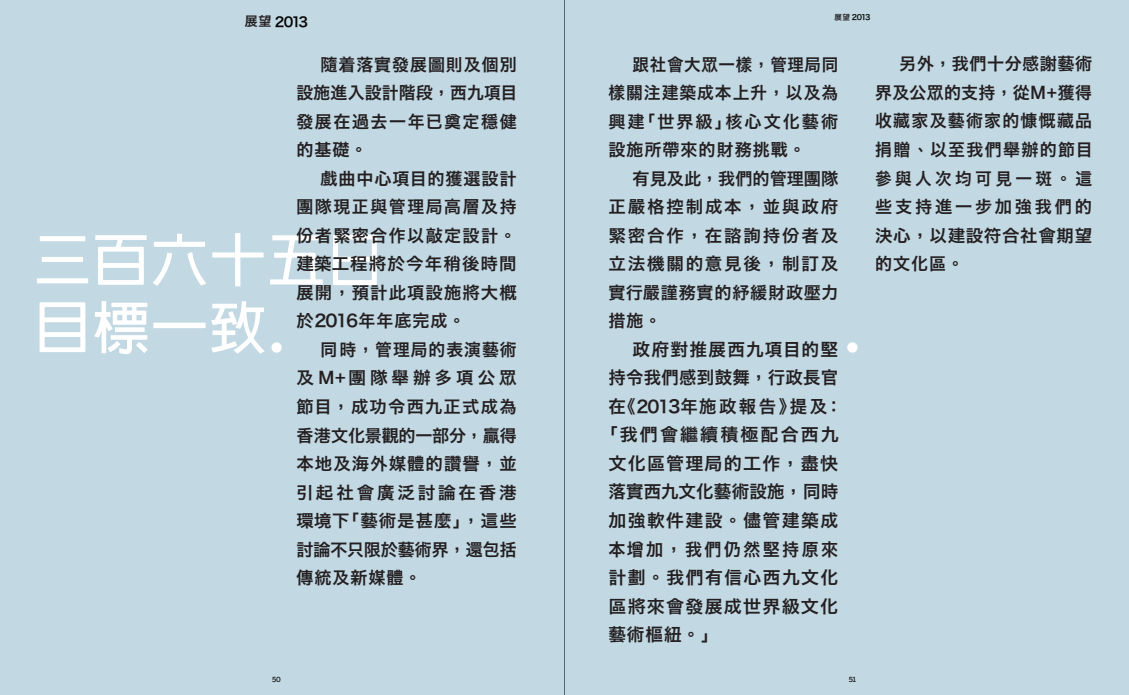
<style>
.page{position:relative;width:1129px;height:695px;background:#fff}
.page>*{position:absolute;margin:0;border:0;box-sizing:border-box;transform-origin:0 0}
.t1{font:700 57px/67.5px "New Gothic";letter-spacing:.025em;color:#fff}
.t2{font:17.5px "Hira Kaku Pro W6";letter-spacing:.07em;color:#231f20}
.t3{font:17.5px "Hira Kaku Pro W6";letter-spacing:.14em;color:#231f20}
.t4{font:17.5px "Hira Kaku Pro W6";letter-spacing:.02em;color:#231f20}
.t5{font:17.5px "Hira Kaku Pro W6";letter-spacing:.01em;color:#231f20}
.t6{font:17.5px "Hira Kaku Pro W6";letter-spacing:.115em;color:#231f20}
.t7{font:17px/28.5px "Hira Kaku Pro W6";letter-spacing:.06em;color:#231f20;text-align:justify}
.t8{font:13.5px "Hira Kaku Pro W6";color:#040503}
.t9{font:7.5px "Hira Kaku Pro W6";letter-spacing:-.095em;color:#040503}
.t10{font:500 7px "Benton Sans";color:#231f20}
.s1{font-size:13px;color:#231f20}
.s2{color:#231f20}
.s3{font-family:"M Hei HK";font-weight:800}
.s4{font-family:"Benton Sans";font-weight:500;font-size:18px}
.s5{font-size:17px}
</style>
<div class="page">
<div style="left:0;top:0;width:1128px;height:694px;background:#c2d8e3"></div>
<hr style="left:564px;top:0;width:1px;height:694px;background:#787677">
<div style="left:271px;top:342px;width:11px;height:10px;background:#fff;border-radius:50%"></div>
<div style="left:847px;top:342px;width:10px;height:10px;background:#fff;border-radius:50%"></div>
<p class="t8" style="left:245px;top:10px;width:65px"><span class="s1">展望</span> 2013</p>
<p class="t9" style="left:834px;top:10px;width:37px"><span class="s2">展望</span> 2013</p>
<p class="t7" style="left:296px;top:49px;width:222px;text-indent:24px">隨着落實發展圖則及個別設施進入設計階段<span class="s3">，</span>西九項目發展在過去一年已奠定穩健的基礎<span class="s3">。</span></p>
<p class="t7" style="left:296px;top:163px;width:222px;text-indent:24px">戲曲中心項目的獲選設計團隊現正與管理局高層及持份者緊密合作以敲定設計<span class="s3">。</span>建築工程將於今年稍後時間展開<span class="s3">，</span>預計此項設施將大槪於2016年年底完成<span class="s3">。</span></p>
<p class="t7" style="left:296px;top:334px;width:222px;text-indent:24px">同時<span class="s3">，</span>管理局的表演藝術及<span class="s4">M+</span>團隊舉辦多項公眾節目<span class="s3">，</span>成功令西九正式成為香港文化景觀的一部分<span class="s3">，</span>贏得本地及海外媒體的讚譽<span class="s3">，</span>並引起社會廣泛討論在香港環境下「藝術是甚麼」<span class="s3">，</span>這些討論不只限於藝術界<span class="s3">，</span>還包括傳統及新媒體<span class="s3">。</span></p>
<h1 class="t1" style="left:34px;top:226px;width:351px">三百六十五日目標一致</h1>
<p class="t7" style="left:608px;top:49px;width:231px;text-indent:24px">跟社會大眾一樣<span class="s3">，</span>管理局同樣關注建築成本上升<span class="s3">，</span>以及為興建「世界級」核心文化藝術設施所帶來的財務挑戰<span class="s3">。</span></p>
<p class="t7" style="left:608px;top:163px;width:231px;text-indent:24px">有見及此<span class="s3">，</span>我們的管理團隊正嚴格控制成本<span class="s3">，</span>並與政府緊密合作<span class="s3">，</span>在諮詢持份者及立法機關的意見後<span class="s3">，</span>制訂及實行嚴謹務實的紓緩財政壓力措施<span class="s3">。</span></p>
<p class="t2" style="left:632px;top:333px;width:207px">政府對推展西九項目的堅</p>
<p class="t4" style="left:608px;top:362px;width:231px">持令我們感到鼓舞<span class="s3">，</span>行政長官</p>
<p class="t3" style="left:608px;top:390px;width:235px">在《<span class="s5">201</span>3年施政報告》提及：</p>
<p class="t6" style="left:599px;top:419px;width:240px">「我們會繼續積極配合西九</p>
<p class="t2" style="left:608px;top:447px;width:231px">文化區管理局的工作<span class="s3">，</span>盡快</p>
<p class="t5" style="left:608px;top:476px;width:231px">落實西九文化藝術設施<span class="s3">，</span>同時</p>
<p class="t2" style="left:608px;top:504px;width:231px">加強軟件建設<span class="s3">。</span>儘管建築成</p>
<p class="t3" style="left:608px;top:533px;width:231px">本增加<span class="s3">，</span>我們仍然堅持原來</p>
<p class="t2" style="left:608px;top:561px;width:231px">計劃<span class="s3">。</span>我們有信心西九文化</p>
<p class="t2" style="left:608px;top:590px;width:231px">區將來會發展成世界級文化</p>
<p class="t2" style="left:608px;top:618px;width:112px">藝術樞紐<span class="s3">。</span>」</p>
<p class="t10" style="left:272px;top:675px;width:10px">50</p>
<p class="t10" style="left:848px;top:675px;width:9px">51</p>
<p class="t7" style="left:874px;top:49px;width:219px;text-indent:24px">另外<span class="s3">，</span>我們十分感謝藝術界及公眾的支持<span class="s3">，</span>從<span class="s4">M+</span>獲得收藏家及藝術家的慷慨藏品捐贈<span class="s3">、</span>以至我們舉辦的節目參與人次均可見一斑<span class="s3">。</span>這些支持進一步加強我們的決心<span class="s3">，</span>以建設符合社會期望的文化區<span class="s3">。</span></p>
</div>
